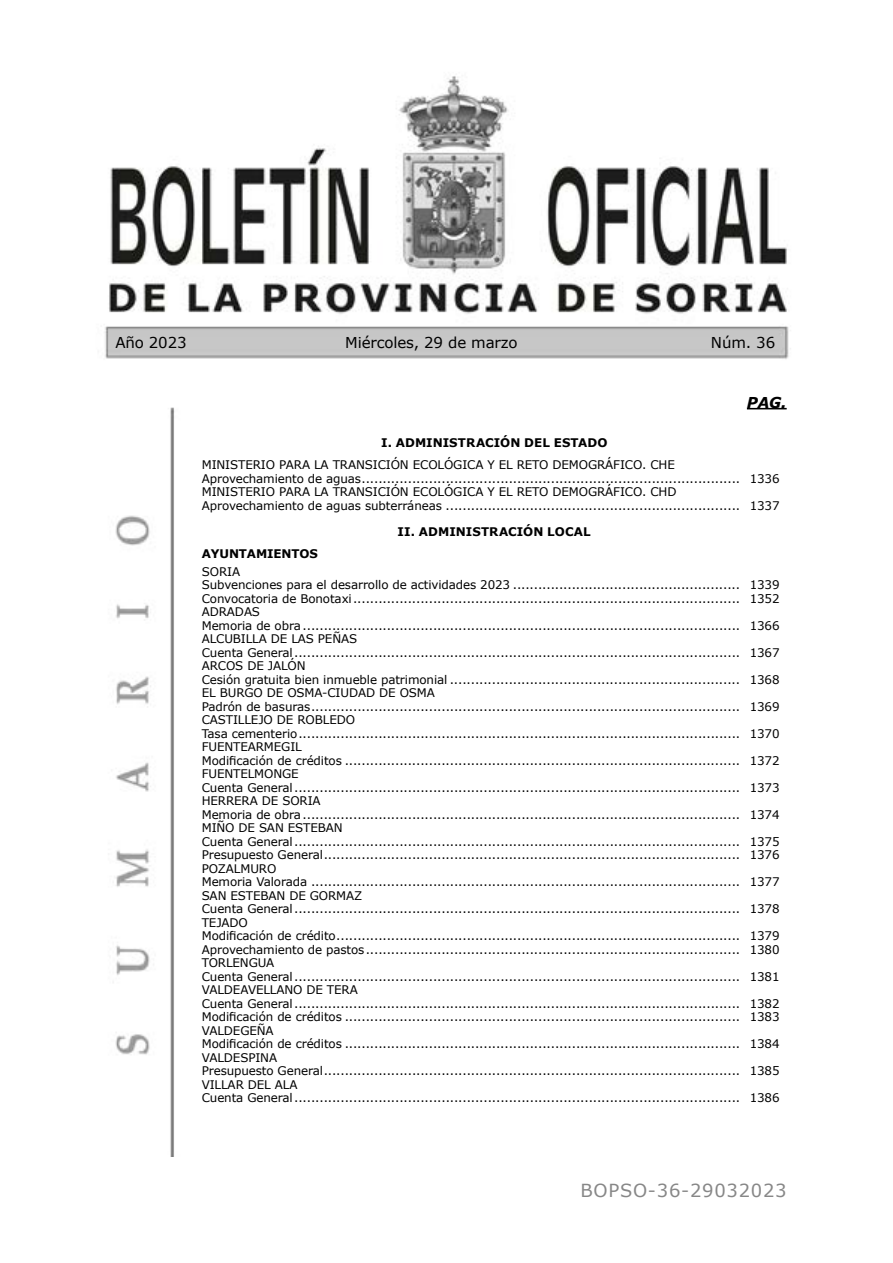
<style>
.page{position:relative;width:893px;height:1263px;background:#fff}
.page>*{position:absolute;margin:0;border:0;box-sizing:border-box;transform-origin:0 0}
.t1{font:18px "Verdana";letter-spacing:.04em;color:#878787}
.t2{font:15px "Verdana";letter-spacing:-.01em;color:#000}
.t3{font:italic 700 15px "Verdana";color:#000}
.t4{font:11.85px/13.5px "Verdana";letter-spacing:-.01em;color:#000}
.t5{font:700 11.85px "Verdana";color:#000}
</style>
<div class="page">
<img style="left:104px;top:76px;width:687px;height:1081px">
<hr style="left:747px;top:408px;width:40px;height:1px;background:#000">
<p class="t2" style="left:115px;top:333px;width:73px">Año 2023</p>
<p class="t2" style="left:345px;top:333px;width:174px">Miércoles, 29 de marzo</p>
<p class="t2" style="left:711px;top:333px;width:66px">Núm. 36</p>
<p class="t3" style="left:747px;top:393px;width:41px">PAG.</p>
<p class="t5" style="left:381px;top:435px;width:228px">I. ADMINISTRACIÓN DEL ESTADO</p>
<p class="t4" style="left:202px;top:458px;width:579px">MINISTERIO PARA LA TRANSICIÓN ECOLÓGICA Y EL RETO DEMOGRÁFICO. CHE Aprovechamiento de aguas.......................................................................................... 1336<br>MINISTERIO PARA LA TRANSICIÓN ECOLÓGICA Y EL RETO DEMOGRÁFICO. CHD Aprovechamiento de aguas subterráneas ...................................................................... 1337</p>
<p class="t5" style="left:398px;top:523px;width:195px">II. ADMINISTRACIÓN LOCAL</p>
<p class="t5" style="left:202px;top:545px;width:118px">AYUNTAMIENTOS</p>
<p class="t4" style="left:202px;top:564px;width:579px">SORIA<br>Subvenciones para el desarrollo de actividades 2023 ...................................................... 1339<br>Convocatoria de Bonotaxi............................................................................................ 1352<br>ADRADAS<br>Memoria de obra ........................................................................................................ 1366<br>ALCUBILLA DE LAS PEÑAS<br>Cuenta General.......................................................................................................... 1367<br>ARCOS DE JALÓN<br>Cesión gratuita bien inmueble patrimonial ..................................................................... 1368<br>EL BURGO DE OSMA-CIUDAD DE OSMA<br>Padrón de basuras...................................................................................................... 1369<br>CASTILLEJO DE ROBLEDO<br>Tasa cementerio......................................................................................................... 1370<br>FUENTEARMEGIL<br>Modificación de créditos .............................................................................................. 1372<br>FUENTELMONGE<br>Cuenta General.......................................................................................................... 1373<br>HERRERA DE SORIA<br>Memoria de obra ........................................................................................................ 1374<br>MIÑO DE SAN ESTEBAN<br>Cuenta General.......................................................................................................... 1375<br>Presupuesto General................................................................................................... 1376<br>POZALMURO<br>Memoria Valorada ...................................................................................................... 1377<br>SAN ESTEBAN DE GORMAZ<br>Cuenta General.......................................................................................................... 1378<br>TEJADO<br>Modificación de crédito................................................................................................ 1379<br>Aprovechamiento de pastos......................................................................................... 1380<br>TORLENGUA<br>Cuenta General.......................................................................................................... 1381<br>VALDEAVELLANO DE TERA<br>Cuenta General.......................................................................................................... 1382<br>Modificación de créditos .............................................................................................. 1383<br>VALDEGEÑA<br>Modificación de créditos .............................................................................................. 1384<br>VALDESPINA<br>Presupuesto General................................................................................................... 1385<br>VILLAR DEL ALA<br>Cuenta General.......................................................................................................... 1386</p>
<h1 class="t1" style="left:580px;top:1179px;width:208px">BOPSO-36-29032023</h1>
</div>
